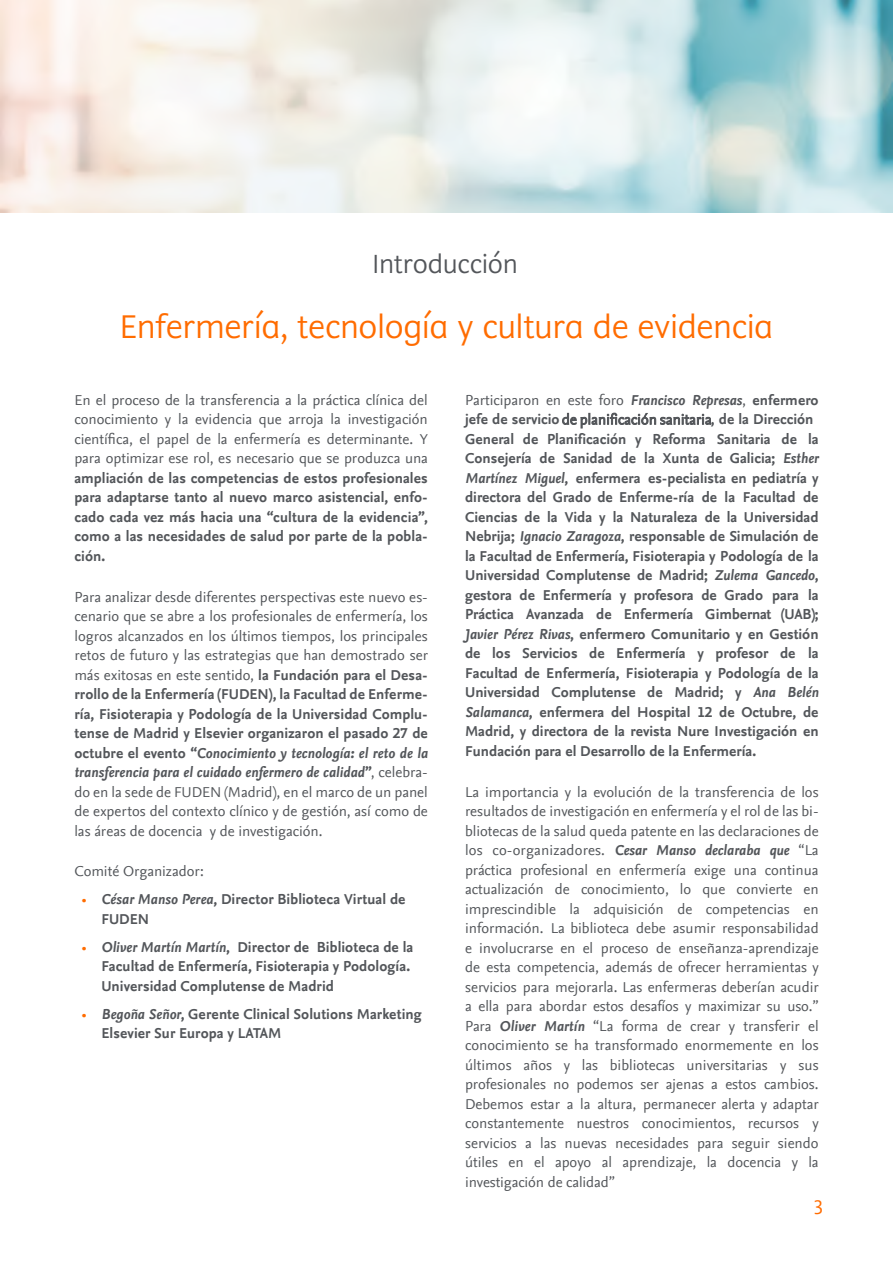
<style>
.page{position:relative;width:893px;height:1263px;background:#fff}
.page>*{position:absolute;margin:0;border:0;box-sizing:border-box;transform-origin:0 0}
.t1{font:300 37.5px "Elsevier Display";letter-spacing:-.015em;color:#ff6c00}
.t2{font:300 30px "Elsevier Display";letter-spacing:-.01em;color:#53565a}
.t3{font:300 22.5px "Elsevier Display";color:#ff6c00}
.t4{font:15px/19.5px "Nexus Sans Offc Pro";color:#53565a;text-align:justify}
.t5{font:700 15px/19.5px "Nexus Sans Offc Pro";color:#53565a}
.s1{font-weight:700}
.s2{font-weight:700;font-style:italic}
.s3{font-weight:400;color:#ff6c00}
.s4{font-style:italic}
.s5{font-weight:400}
</style>
<div class="page">
<img style="left:0;top:0;width:893px;height:213px">
<h2 class="t2" style="left:372px;top:246px;width:147px">Introducción</h2>
<h1 class="t1" style="left:119px;top:305px;width:655px">Enfermería, tecnología y cultura de evidencia</h1>
<p class="t4" style="left:74px;top:389px;width:355px">En el proceso de la transferencia a la práctica clínica del conocimiento y la evidencia que arroja la investigación científica, el papel de la enfermería es determinante. Y para optimizar ese rol, es necesario que se produzca una</p>
<p class="t5" style="left:74px;top:467px;width:355px;text-align:justify">ampliación de las competencias de estos profesionales para adaptarse tanto al nuevo marco asistencial, enfo&shy;cado cada vez más hacia una “cultura de la evidencia”, como a las necesidades de salud por parte de la pobla&shy;ción.</p>
<p class="t4" style="left:74px;top:586px;width:355px">Para analizar desde diferentes perspectivas este nuevo es&shy;cenario que se abre a los profesionales de enfermería, los logros alcanzados en los últimos tiempos, los principales retos de futuro y las estrategias que han demostrado ser más exitosas en este sentido, <span class="s1">la Fundación para el Desa&shy;rrollo de la Enfermería (FUDEN), la Facultad de Enferme&shy;ría, Fisioterapia y Podología de la Universidad Complu&shy;tense de Madrid y Elsevier organizaron el pasado 27 de octubre el evento “</span><span class="s2">Conocimiento y tecnología: el reto de la transferencia para el cuidado enfermero de calidad</span><span class="s1">”</span>, celebra&shy;do en la sede de FUDEN (Madrid), en el marco de un panel de expertos del contexto clínico y de gestión, así como de las áreas de docencia y de investigación.</p>
<p class="t4" style="left:74px;top:861px;width:131px">Comité Organizador:</p>
<p class="t5" style="left:101px;top:889px;width:306px;text-indent:-20px"><span class="s3">•</span> <span class="s4">César Manso Perea</span>, Director Biblioteca Virtual de<br>FUDEN</p>
<p class="t5" style="left:101px;top:936px;width:314px;text-indent:-19px"><span class="s3">•</span> <span class="s4">Oliver Martín Martín</span>, Director de Biblioteca de la<br>Facultad de Enfermería, Fisioterapia y Podología.<br>Universidad Complutense de Madrid</p>
<p class="t5" style="left:101px;top:1003px;width:322px;text-indent:-20px"><span class="s3">•</span> <span class="s4">Begoña Señor</span>, Gerente Clinical Solutions Marketing<br>Elsevier Sur Europa y LATAM</p>
<p class="t5" style="left:465px;top:389px;width:355px"><span class="s5">Participaron en este foro</span> <span class="s4">Francisco Represas</span><span class="s5">,</span> enfermero jefe de servicio <span class="s5">de planificación sanitaria</span>, de la Dirección General de Planificación y Reforma Sanitaria de la Consejería de Sanidad de la Xunta de Galicia; <span class="s4">Esther Martínez Miguel</span>, enfermera es-pecialista en pediatría y directora del Grado de Enferme-ría de la Facultad de Ciencias de la Vida y la Naturaleza de la Universidad Nebrija; <span class="s4">Ignacio Zaragoza</span>, responsable de Simulación de la Facultad de Enfermería, Fisioterapia y Podología de la Universidad Complutense de Madrid; <span class="s4">Zulema Gancedo</span>, gestora de Enfermería y profesora de Grado para la Práctica Avanzada de Enfermería Gimbernat (UAB); <span class="s4">Javier Pérez Rivas</span>, enfermero Comunitario y en Gestión de los Servicios de Enfermería y profesor de la Facultad de Enfermería, Fisioterapia y Podología de la Universidad Complutense de Madrid; y <span class="s4">Ana Belén Salamanca</span>, enfermera del Hospital 12 de Octubre, de Madrid, y directora de la revista Nure Investigación en Fundación para el Desarrollo de la Enfermería.</p>
<p class="t4" style="left:465px;top:781px;width:355px">La importancia y la evolución de la transferencia de los resultados de investigación en enfermería y el rol de las bi&shy;bliotecas de la salud queda patente en las declaraciones de los co-organizadores. <span class="s2">Cesar Manso declaraba que</span> “La práctica profesional en enfermería exige una continua actualización de conocimiento, lo que convierte en imprescindible la adquisición de competencias en información. La biblioteca debe asumir responsabilidad e involucrarse en el proceso de enseñanza-aprendizaje de esta competencia, además de ofrecer herramientas y servicios para mejorarla. Las enfermeras deberían acudir a ella para abordar estos desafíos y maximizar su uso.” Para <span class="s2">Oliver Martín</span> “La forma de crear y transferir el conocimiento se ha transformado enormemente en los últimos años y las bibliotecas universitarias y sus profesionales no podemos ser ajenas a estos cambios.<br>Debemos estar a la altura, permanecer alerta y adaptar constantemente nuestros conocimientos, recursos y servicios a las nuevas necesidades para seguir siendo útiles en el apoyo al aprendizaje, la docencia y la investigación de calidad”</p>
<h3 class="t3" style="left:814px;top:1194px;width:11px">3</h3>
</div>
